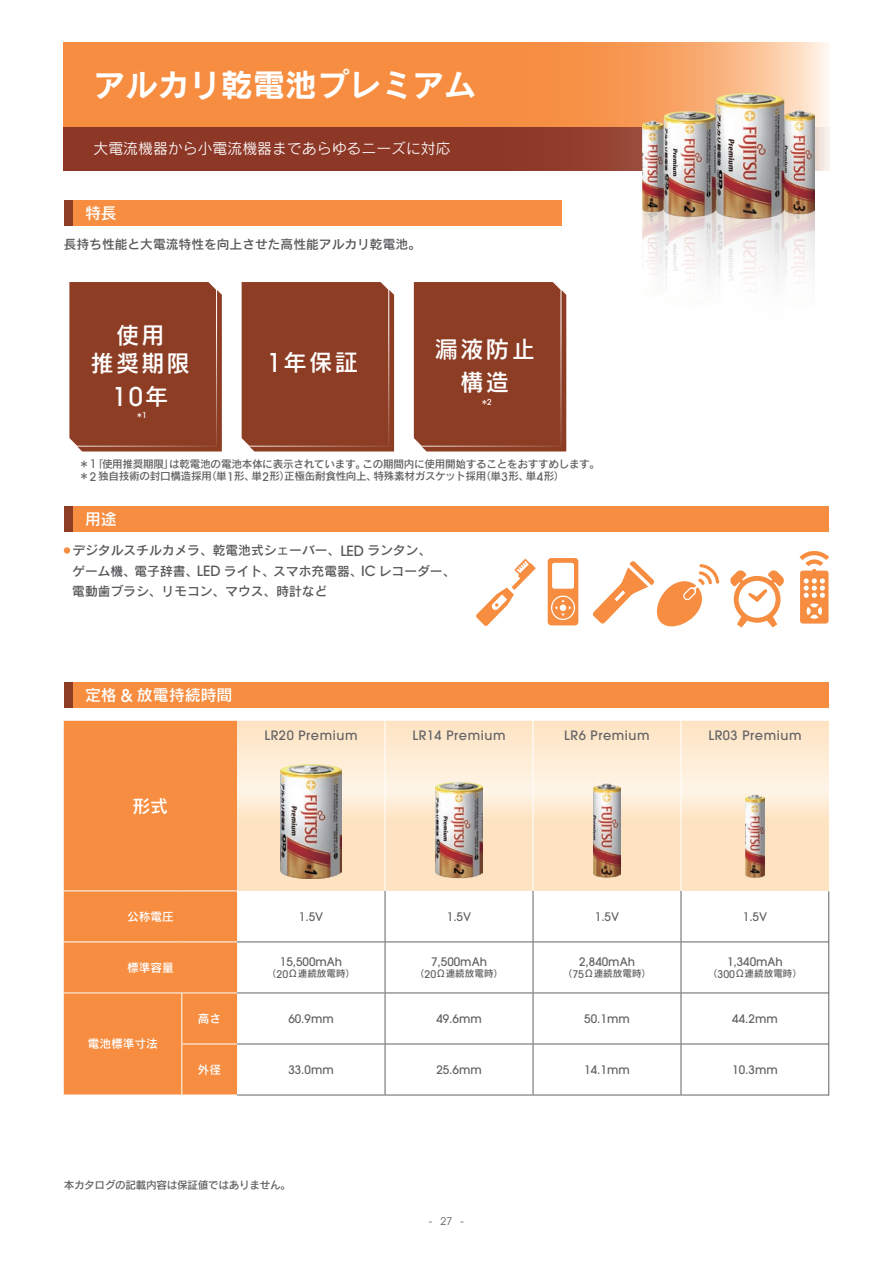
<style>
.page{position:relative;width:893px;height:1263px;background:#fff}
.page>*{position:absolute;margin:0;border:0;box-sizing:border-box;transform-origin:0 0}
.t1{font:31.95px "Rodin Pro B";color:#fff}
.t2{font:500 25.65px "Avant Garde";color:#fff}
.t3{font:23.4px "Rodin Pro DB";letter-spacing:.1em;color:#fff}
.t4{font:18px "Rodin Pro DB";color:#fff}
.t5{font:15.9px "Rodin Pro DB";color:#fff}
.t6{font:14.85px "Rodin Pro M";color:#fff}
.t7{font:500 12.9px "Avant Garde";letter-spacing:.045em;color:#636366}
.t8{font:12.75px "Rodin Pro DB";color:#57585a}
.t9{font:500 11.7px "Avant Garde";color:#636366}
.t10{font:11.7px "Rodin Pro DB";color:#fff}
.t11{font:10.65px "Rodin Pro DB";letter-spacing:-.03em;color:#636366}
.t12{font:10.5px "Avant Garde";color:#57585a}
.t13{font:9.6px "Rodin Pro DB";color:#636366}
.t14{font:7.5px "Rodin Pro DB";color:#fff}
.s1{font-family:"Rodin Pro DB";font-weight:400;font-size:23.4px}
.s2{font-family:"Avant Garde";font-weight:500;font-size:8.25px}
.s3{font-family:"Avant Garde";font-weight:500;font-size:25.65px}
.s4{font-family:"Avant Garde";font-weight:500;font-size:11.7px}
.s5{font-family:"Avant Garde";font-weight:500;font-size:14.1px}
.s6{font-family:"Avant Garde";font-weight:500;font-size:17.55px}
.s7{font-family:"Avant Garde";font-weight:500;font-size:10.5px}
</style>
<div class="page">
<svg style="left:64px;top:43px;width:765px;height:85px;background:#f5954f"></svg>
<svg style="left:64px;top:128px;width:765px;height:42px;background:#903c2d"></svg>
<div style="left:72px;top:200px;width:489px;height:25px;background:#f68d40"></div>
<div style="left:64px;top:200px;width:8px;height:25px;background:#8d3d24"></div>
<div style="left:72px;top:506px;width:757px;height:25px;background:#f68d40"></div>
<div style="left:64px;top:506px;width:8px;height:25px;background:#8d3d24"></div>
<div style="left:72px;top:682px;width:757px;height:26px;background:#f68d40"></div>
<div style="left:64px;top:682px;width:8px;height:26px;background:#8d3d24"></div>
<div style="left:64px;top:547px;width:6px;height:7px;background:#f68d40;border-radius:50%"></div>
<img style="left:642px;top:93px;width:173px;height:114px">
<img style="left:642px;top:207px;width:173px;height:79px">
<svg style="left:548px;top:558px;width:30px;height:67px"></svg>
<svg style="left:476px;top:558px;width:60px;height:68px"></svg>
<svg style="left:592px;top:561px;width:127px;height:65px"></svg>
<svg style="left:799px;top:551px;width:30px;height:73px"></svg>
<svg style="left:730px;top:570px;width:54px;height:57px"></svg>
<div style="left:64px;top:721px;width:173px;height:373px;background:#f68d40"></div>
<svg style="left:237px;top:721px;width:592px;height:170px;background:#fde7cc"></svg>
<hr style="left:64px;top:890px;width:118px;height:1px;background:#fff">
<hr style="left:182px;top:890px;width:55px;height:1px;background:#fff">
<hr style="left:64px;top:941px;width:118px;height:1px;background:#fff">
<hr style="left:182px;top:941px;width:55px;height:1px;background:#fff">
<hr style="left:64px;top:992px;width:118px;height:1px;background:#fff">
<hr style="left:182px;top:992px;width:55px;height:1px;background:#fff">
<hr style="left:181px;top:993px;width:1px;height:50px;background:#fff">
<hr style="left:181px;top:1043px;width:56px;height:1px;background:#fff">
<hr style="left:181px;top:1044px;width:1px;height:50px;background:#fff">
<hr style="left:385px;top:721px;width:1px;height:170px;background:#fff">
<hr style="left:533px;top:721px;width:1px;height:170px;background:#fff">
<hr style="left:681px;top:721px;width:1px;height:170px;background:#fff">
<hr style="left:385px;top:891px;width:1px;height:50px;background:#636366">
<hr style="left:533px;top:891px;width:1px;height:50px;background:#636366">
<hr style="left:681px;top:891px;width:1px;height:50px;background:#636366">
<hr style="left:237px;top:941px;width:148px;height:1px;background:#636366">
<hr style="left:385px;top:941px;width:148px;height:1px;background:#636366">
<hr style="left:385px;top:942px;width:1px;height:50px;background:#636366">
<hr style="left:533px;top:941px;width:148px;height:1px;background:#636366">
<hr style="left:533px;top:942px;width:1px;height:50px;background:#636366">
<hr style="left:681px;top:941px;width:148px;height:1px;background:#636366">
<hr style="left:681px;top:942px;width:1px;height:50px;background:#636366">
<hr style="left:237px;top:992px;width:148px;height:1px;background:#636366">
<hr style="left:385px;top:992px;width:148px;height:1px;background:#636366">
<hr style="left:385px;top:993px;width:1px;height:50px;background:#636366">
<hr style="left:533px;top:992px;width:148px;height:1px;background:#636366">
<hr style="left:533px;top:993px;width:1px;height:50px;background:#636366">
<hr style="left:681px;top:992px;width:148px;height:1px;background:#636366">
<hr style="left:681px;top:993px;width:1px;height:50px;background:#636366">
<hr style="left:237px;top:1043px;width:148px;height:1px;background:#636366">
<hr style="left:385px;top:1043px;width:148px;height:1px;background:#636366">
<hr style="left:385px;top:1044px;width:1px;height:50px;background:#636366">
<hr style="left:533px;top:1043px;width:148px;height:1px;background:#636366">
<hr style="left:533px;top:1044px;width:1px;height:50px;background:#636366">
<hr style="left:681px;top:1043px;width:148px;height:1px;background:#636366">
<hr style="left:681px;top:1044px;width:1px;height:50px;background:#636366">
<hr style="left:237px;top:1094px;width:148px;height:1px;background:#636366">
<hr style="left:385px;top:1094px;width:148px;height:1px;background:#636366">
<hr style="left:533px;top:1094px;width:148px;height:1px;background:#636366">
<hr style="left:681px;top:1094px;width:148px;height:1px;background:#636366">
<hr style="left:828px;top:891px;width:1px;height:204px;background:#636366">
<img style="left:745px;top:773px;width:20px;height:109px">
<img style="left:593px;top:773px;width:28px;height:108px">
<img style="left:436px;top:773px;width:46px;height:106px">
<img style="left:280px;top:764px;width:62px;height:114px">
<div style="left:69px;top:282px;width:153px;height:169px;background:#8d3d24"></div>
<div style="left:241px;top:282px;width:153px;height:169px;background:#8d3d24"></div>
<div style="left:413px;top:282px;width:153px;height:169px;background:#8d3d24"></div>
<p class="t1" style="left:94px;top:64px;width:384px">アルカリ乾電池プレミアム</p>
<p class="t6" style="left:94px;top:139px;width:359px">大電流機器から小電流機器まであらゆるニーズに対応</p>
<p class="t5" style="left:85px;top:202px;width:33px">特長</p>
<p class="t8" style="left:64px;top:236px;width:359px">長持ち性能と大電流特性を向上させた高性能アルカリ乾電池。</p>
<p class="t3" style="left:116px;top:319px;width:50px">使用</p>
<p class="t3" style="left:91px;top:348px;width:101px">推奨期限</p>
<p class="t2" style="left:112px;top:381px;width:58px">10<span class="s1">年</span></p>
<p class="t14" style="left:136px;top:410px;width:12px">＊<span class="s2">1</span></p>
<p class="t3" style="left:267px;top:347px;width:93px"><span class="s3">1</span>年保証</p>
<p class="t3" style="left:434px;top:334px;width:102px">漏液防止</p>
<p class="t3" style="left:460px;top:367px;width:51px">構造</p>
<p class="t14" style="left:481px;top:397px;width:12px">＊<span class="s2">2</span></p>
<p class="t11" style="left:79px;top:457px;width:523px">＊<span class="s4">1</span> 「使用推奨期限」は乾電池の電池本体に表示されています。この期間内に使用開始することをおすすめします。</p>
<p class="t11" style="left:79px;top:469px;width:487px">＊<span class="s4">2</span> 独自技術の封口構造採用（単<span class="s4">1</span>形、単<span class="s4">2</span>形）正極缶耐食性向上、特殊素材ガスケット採用（単<span class="s4">3</span>形、単<span class="s4">4</span>形）</p>
<p class="t5" style="left:85px;top:508px;width:33px">用途</p>
<p class="t8" style="left:72px;top:542px;width:360px">デジタルスチルカメラ、乾電池式シェーバー、<span class="s5">LED</span> ランタン、</p>
<p class="t8" style="left:72px;top:562px;width:385px">ゲーム機、電子辞書、<span class="s5">LED</span> ライト、スマホ充電器、<span class="s5">IC</span> レコーダー、</p>
<p class="t8" style="left:72px;top:583px;width:257px">電動歯ブラシ、リモコン、マウス、時計など</p>
<h3 class="t5" style="left:85px;top:685px;width:149px">定格 <span class="s6">&amp;</span> 放電持続時間</h3>
<p class="t4" style="left:133px;top:794px;width:37px">形式</p>
<p class="t7" style="left:264px;top:727px;width:95px">LR20 Premium</p>
<p class="t7" style="left:412px;top:727px;width:95px">LR14 Premium</p>
<p class="t7" style="left:564px;top:727px;width:87px">LR6 Premium</p>
<p class="t7" style="left:708px;top:727px;width:95px">LR03 Premium</p>
<p class="t10" style="left:127px;top:909px;width:48px">公称電圧</p>
<p class="t9" style="left:299px;top:909px;width:26px">1.5V</p>
<p class="t9" style="left:447px;top:909px;width:26px">1.5V</p>
<p class="t9" style="left:595px;top:909px;width:26px">1.5V</p>
<p class="t9" style="left:743px;top:909px;width:26px">1.5V</p>
<p class="t10" style="left:127px;top:960px;width:48px">標準容量</p>
<p class="t9" style="left:280px;top:954px;width:64px">15,500mAh</p>
<p class="t13" style="left:267px;top:967px;width:90px">（<span class="s7">20</span>Ω連続放電時）</p>
<p class="t9" style="left:431px;top:954px;width:57px">7,500mAh</p>
<p class="t13" style="left:415px;top:967px;width:90px">（<span class="s7">20</span>Ω連続放電時）</p>
<p class="t9" style="left:579px;top:954px;width:57px">2,840mAh</p>
<p class="t13" style="left:563px;top:967px;width:90px">（<span class="s7">75</span>Ω連続放電時）</p>
<p class="t9" style="left:727px;top:954px;width:57px">1,340mAh</p>
<p class="t13" style="left:708px;top:967px;width:96px">（<span class="s7">300</span>Ω連続放電時）</p>
<p class="t10" style="left:88px;top:1036px;width:72px">電池標準寸法</p>
<p class="t10" style="left:198px;top:1011px;width:25px">高さ</p>
<p class="t9" style="left:288px;top:1011px;width:47px">60.9mm</p>
<p class="t9" style="left:436px;top:1011px;width:47px">49.6mm</p>
<p class="t9" style="left:584px;top:1011px;width:47px">50.1mm</p>
<p class="t9" style="left:732px;top:1011px;width:47px">44.2mm</p>
<p class="t10" style="left:198px;top:1062px;width:25px">外径</p>
<p class="t9" style="left:288px;top:1062px;width:47px">33.0mm</p>
<p class="t9" style="left:436px;top:1062px;width:47px">25.6mm</p>
<p class="t9" style="left:584px;top:1062px;width:47px">14.1mm</p>
<p class="t9" style="left:732px;top:1062px;width:47px">10.3mm</p>
<p class="t11" style="left:64px;top:1178px;width:228px">本カタログの記載内容は保証値ではありません。</p>
<p class="t12" style="left:441px;top:1215px;width:13px">27</p>
<p class="t12" style="left:429px;top:1215px;width:5px">-</p>
<p class="t12" style="left:460px;top:1215px;width:5px">-</p>
</div>
